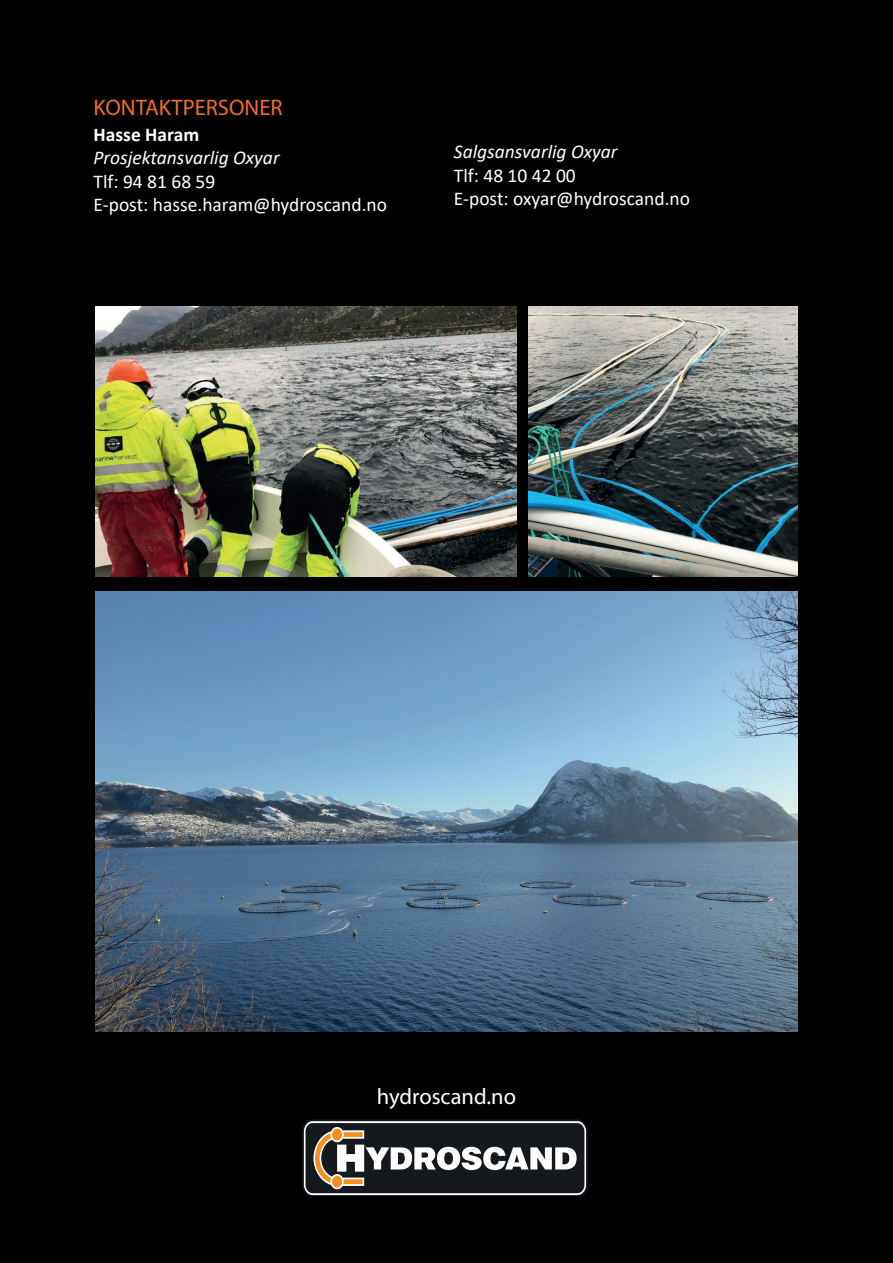
<style>
.page{position:relative;width:893px;height:1263px;background:#000001}
.page>*{position:absolute;margin:0;border:0;box-sizing:border-box;transform-origin:0 0}
.t1{font:22.5px "Myriad Pro";color:#f36e21}
.t2{font:22.5px "Myriad Pro";color:#fff}
.t3{font:19.5px/23.4px "Calibri";color:#fff}
.t4{font:italic 19.5px "Calibri";color:#fff}
.t5{font:700 19.5px "Calibri";color:#fff}
</style>
<div class="page">
<img style="left:95px;top:591px;width:703px;height:440px">
<img style="left:529px;top:306px;width:269px;height:270px">
<img style="left:95px;top:306px;width:421px;height:270px">
<svg style="left:302px;top:1119px;width:286px;height:76px"></svg>
<div style="left:332px;top:1129px;width:10px;height:11px;background:#f68e1e;border-radius:50%"></div>
<div style="left:332px;top:1176px;width:10px;height:11px;background:#f68e1e;border-radius:50%"></div>
<p class="t1" style="left:94px;top:94px;width:190px">KONTAKTPERSONER</p>
<p class="t5" style="left:94px;top:121px;width:107px">Hasse Haram</p>
<p class="t4" style="left:94px;top:144px;width:188px">Prosjektansvarlig Oxyar</p>
<p class="t3" style="left:94px;top:169px;width:295px">Tlf: 94 81 68 59<br>E-post: hasse.haram@hydroscand.no</p>
<p class="t4" style="left:454px;top:138px;width:165px">Salgsansvarlig Oxyar</p>
<p class="t3" style="left:454px;top:163px;width:238px">Tlf: 48 10 42 00<br>E-post: oxyar@hydroscand.no</p>
<p class="t2" style="left:377px;top:1082px;width:141px">hydroscand.no</p>
</div>
